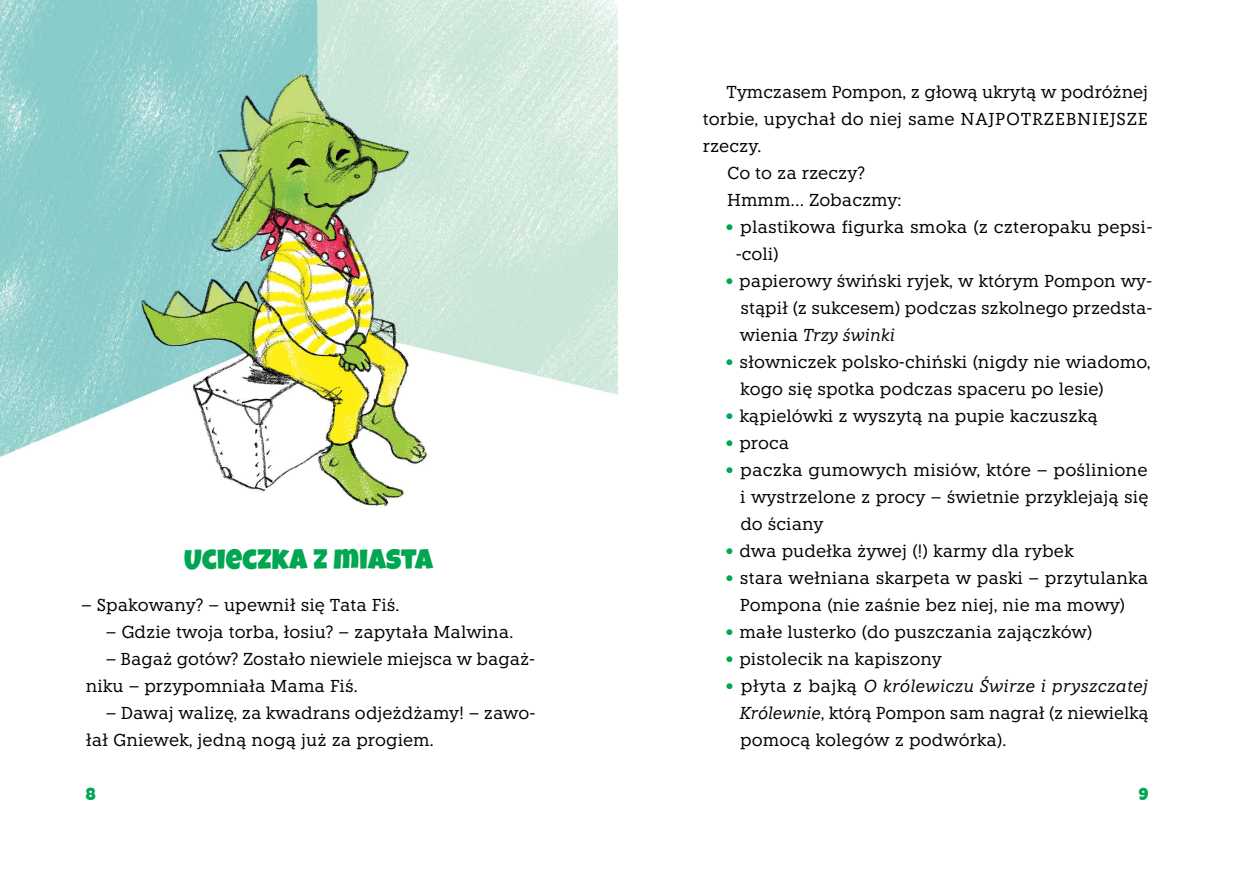
<style>
.page{position:relative;width:1234px;height:872px;background:#fff}
.page>*{position:absolute;margin:0;border:0;box-sizing:border-box;transform-origin:0 0}
.t1{font:28.5px "Luckiest Guy";letter-spacing:.01em;color:#00a651}
.t2{font:17.25px/27px "Knile";color:#000}
.t3{font:17.25px "Luckiest Guy";color:#00a651}
.s1{color:#00a651}
.s2{font-style:italic}
</style>
<div class="page">
<img style="left:0;top:0;width:617px;height:506px">
<h1 class="t1" style="left:184px;top:541px;width:250px">UCIECZKA Z MIASTA</h1>
<p class="t2" style="left:81px;top:591px;width:320px">– Spakowany? – upewnił się Tata Fiś.</p>
<p class="t2" style="left:106px;top:618px;width:409px">– Gdzie twoja torba, łosiu? – zapytała Malwina.</p>
<p class="t2" style="left:86px;top:645px;width:451px;text-indent:20px">– Bagaż gotów? Zostało niewiele miejsca w bagaż&shy;niku – przypomniała Mama Fiś.</p>
<p class="t2" style="left:86px;top:699px;width:451px;text-indent:20px">– Dawaj walizę, za kwadrans odjeżdżamy! – zawo&shy;łał Gniewek, jedną nogą już za progiem.</p>
<p class="t2" style="left:726px;top:78px;width:423px">Tymczasem Pompon, z głową ukrytą w podróżnej</p>
<p class="t2" style="left:702px;top:105px;width:446px">torbie, upychał do niej same NAJPOTRZEBNIEJSZE</p>
<p class="t2" style="left:702px;top:132px;width:60px">rzeczy.</p>
<p class="t2" style="left:727px;top:159px;width:139px">Co to za rzeczy?</p>
<p class="t2" style="left:727px;top:186px;width:176px">Hmmm… Zobaczmy:</p>
<p class="t2" style="left:735px;top:213px;width:418px;text-indent:-11px"><span class="s1">•</span> plastikowa figurka smoka (z czteropaku pepsi--coli)</p>
<p class="t2" style="left:739px;top:267px;width:414px;text-align:justify;text-indent:-15px"><span class="s1">•</span> papierowy świński ryjek, w którym Pompon wy&shy;stąpił (z sukcesem) podczas szkolnego przedsta&shy;wienia <span class="s2">Trzy świnki</span></p>
<p class="t2" style="left:740px;top:348px;width:412px;text-indent:-15px"><span class="s1">•</span> słowniczek polsko-chiński (nigdy nie wiadomo, kogo się spotka podczas spaceru po lesie)</p>
<p class="t2" style="left:724px;top:402px;width:374px"><span class="s1">•</span> kąpielówki z wyszytą na pupie kaczuszką</p>
<p class="t2" style="left:724px;top:429px;width:66px"><span class="s1">•</span> proca</p>
<p class="t2" style="left:740px;top:456px;width:409px;text-align:justify;text-indent:-15px"><span class="s1">•</span> paczka gumowych misiów, które – poślinione i wystrzelone z procy – świetnie przyklejają się do ściany</p>
<p class="t2" style="left:724px;top:537px;width:350px"><span class="s1">•</span> dwa pudełka żywej (!) karmy dla rybek</p>
<p class="t2" style="left:724px;top:564px;width:425px;text-align:center"><span class="s1">•</span> stara wełniana skarpeta w paski – przytulanka<br>Pompona (nie zaśnie bez niej, nie ma mowy)</p>
<p class="t2" style="left:724px;top:618px;width:369px"><span class="s1">•</span> małe lusterko (do puszczania zajączków)</p>
<p class="t2" style="left:724px;top:645px;width:218px"><span class="s1">•</span> pistolecik na kapiszony</p>
<p class="t2" style="left:739px;top:672px;width:411px;text-align:justify;text-indent:-15px"><span class="s1">•</span> płyta z bajką <span class="s2">O królewiczu Świrze i pryszczatej Królewnie</span>, którą Pompon sam nagrał (z niewielką pomocą kolegów z podwórka).</p>
<p class="t3" style="left:86px;top:783px;width:11px">8</p>
<p class="t3" style="left:1138px;top:783px;width:11px">9</p>
</div>
